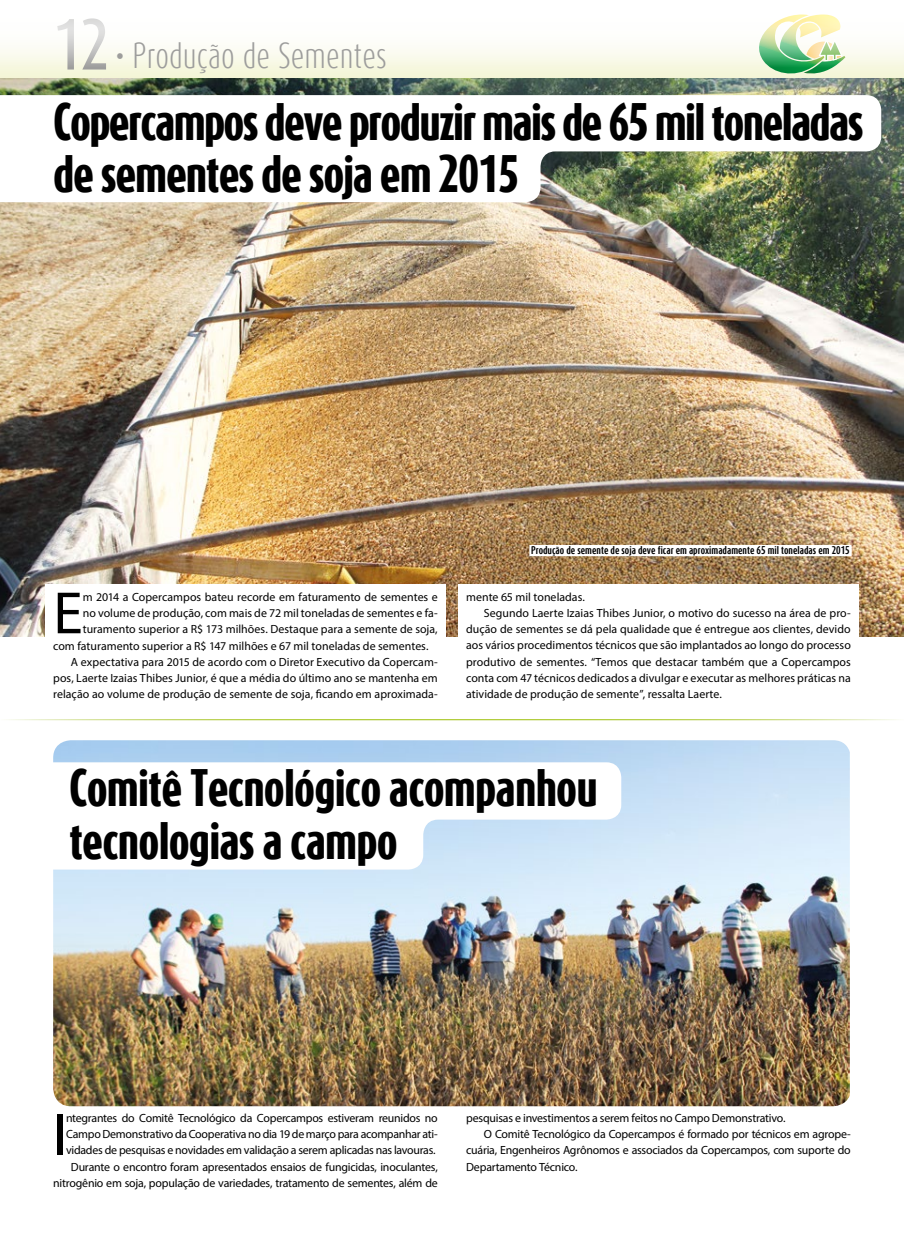
<style>
.page{position:relative;width:904px;height:1241px;background:#fff}
.page>*{position:absolute;margin:0;border:0;box-sizing:border-box;transform-origin:0 0}
.t1{font:60.12px "Myriad Pro";color:#000}
.t2{font:800 43.75px/52.5px "Dax Compact";letter-spacing:-.03em;color:#000}
.t3{font:300 30.5px "Dax Compact";color:#9d9d9c}
.t4{font:11.88px/16.2px "Myriad Pro";letter-spacing:-.005em;color:#000;text-align:right}
.t5{font:700 9.38px "Dax Compact";color:#000}
.s1{font-weight:500;font-size:60px}
</style>
<div class="page">
<div style="left:0;top:0;width:904px;height:78px;background:#f5f6da"></div>
<svg style="left:770px;top:67px;width:63px;height:7px"></svg>
<svg style="left:0;top:0;width:904px;height:67px;background:#f8faf2"></svg>
<img style="left:0;top:78px;width:904px;height:558px">
<img style="left:53px;top:740px;width:796px;height:366px">
<svg style="left:53px;top:762px;width:568px;height:107px"></svg>
<div style="left:458px;top:584px;width:400px;height:93px;background:#fff"></div>
<div style="left:45px;top:584px;width:401px;height:93px;background:#fff"></div>
<svg style="left:0;top:95px;width:881px;height:107px"></svg>
<div style="left:529px;top:545px;width:322px;height:11px;background:#fff"></div>
<h3 class="t3" style="left:53px;top:36px;width:335px"><span class="s1">12</span> • Produção de Sementes</h3>
<h2 class="t2" style="left:53px;top:95px;width:812px">Copercampos deve produzir mais de 65 mil toneladas de sementes de soja em 2015</h2>
<h1 class="t1" style="left:53px;top:576px;width:31px">E</h1>
<p class="t4" style="left:83px;top:588px;width:356px">m 2014 a Copercampos bateu recorde em faturamento de sementes e</p>
<p class="t4" style="left:83px;top:604px;width:356px">no volume de produção, com mais de 72 mil toneladas de sementes e fa-</p>
<p class="t4" style="left:83px;top:621px;width:356px">turamento superior a R$ 173 milhões. Destaque para a semente de soja,</p>
<p class="t4" style="left:53px;top:637px;width:377px">com faturamento superior a R$ 147 milhões e 67 mil toneladas de sementes.</p>
<p class="t4" style="left:71px;top:653px;width:368px">A expectativa para 2015 de acordo com o Diretor Executivo da Copercam-</p>
<p class="t4" style="left:53px;top:669px;width:386px">pos, Laerte Izaias Thibes Junior, é que a média do último ano se mantenha em</p>
<p class="t4" style="left:53px;top:686px;width:386px">relação ao volume de produção de semente de soja, ficando em aproximada-</p>
<p class="t5" style="left:531px;top:544px;width:320px">Produção de semente de soja deve ficar em aproximadamente 65 mil toneladas em 2015</p>
<p class="t4" style="left:466px;top:588px;width:120px">mente 65 mil toneladas.</p>
<p class="t4" style="left:484px;top:604px;width:368px">Segundo Laerte Izaias Thibes Junior, o motivo do sucesso na área de pro-</p>
<p class="t4" style="left:466px;top:621px;width:386px">dução de sementes se dá pela qualidade que é entregue aos clientes, devido</p>
<p class="t4" style="left:466px;top:637px;width:386px">aos vários procedimentos técnicos que são implantados ao longo do processo</p>
<p class="t4" style="left:466px;top:653px;width:386px">produtivo de sementes. “Temos que destacar também que a Copercampos</p>
<p class="t4" style="left:466px;top:669px;width:386px">conta com 47 técnicos dedicados a divulgar e executar as melhores práticas na</p>
<p class="t4" style="left:466px;top:685px;width:257px">atividade de produção de semente”, ressalta Laerte.</p>
<h2 class="t2" style="left:69px;top:761px;width:530px">Comitê Tecnológico acompanhou tecnologias a campo</h2>
<p class="t4" style="left:53px;top:1109px;width:386px">ntegrantes do Comitê Tecnológico da Copercampos estiveram reunidos no Campo Demonstrativo da Cooperativa no dia 19 de março para acompanhar ati&shy;vidades de pesquisas e novidades em validação a serem aplicadas nas lavouras.<br>Durante o encontro foram apresentados ensaios de fungicidas, inoculantes, nitrogênio em soja, população de variedades, tratamento de sementes, além de</p>
<p class="t4" style="left:466px;top:1109px;width:321px">pesquisas e investimentos a serem feitos no Campo Demonstrativo.</p>
<h1 class="t1" style="left:53px;top:1096px;width:16px">I</h1>
<p class="t4" style="left:484px;top:1125px;width:368px">O Comitê Tecnológico da Copercampos é formado por técnicos em agrope-</p>
<p class="t4" style="left:466px;top:1141px;width:386px">cuária, Engenheiros Agrônomos e associados da Copercampos, com suporte do</p>
<p class="t4" style="left:466px;top:1158px;width:113px">Departamento Técnico.</p>
</div>
